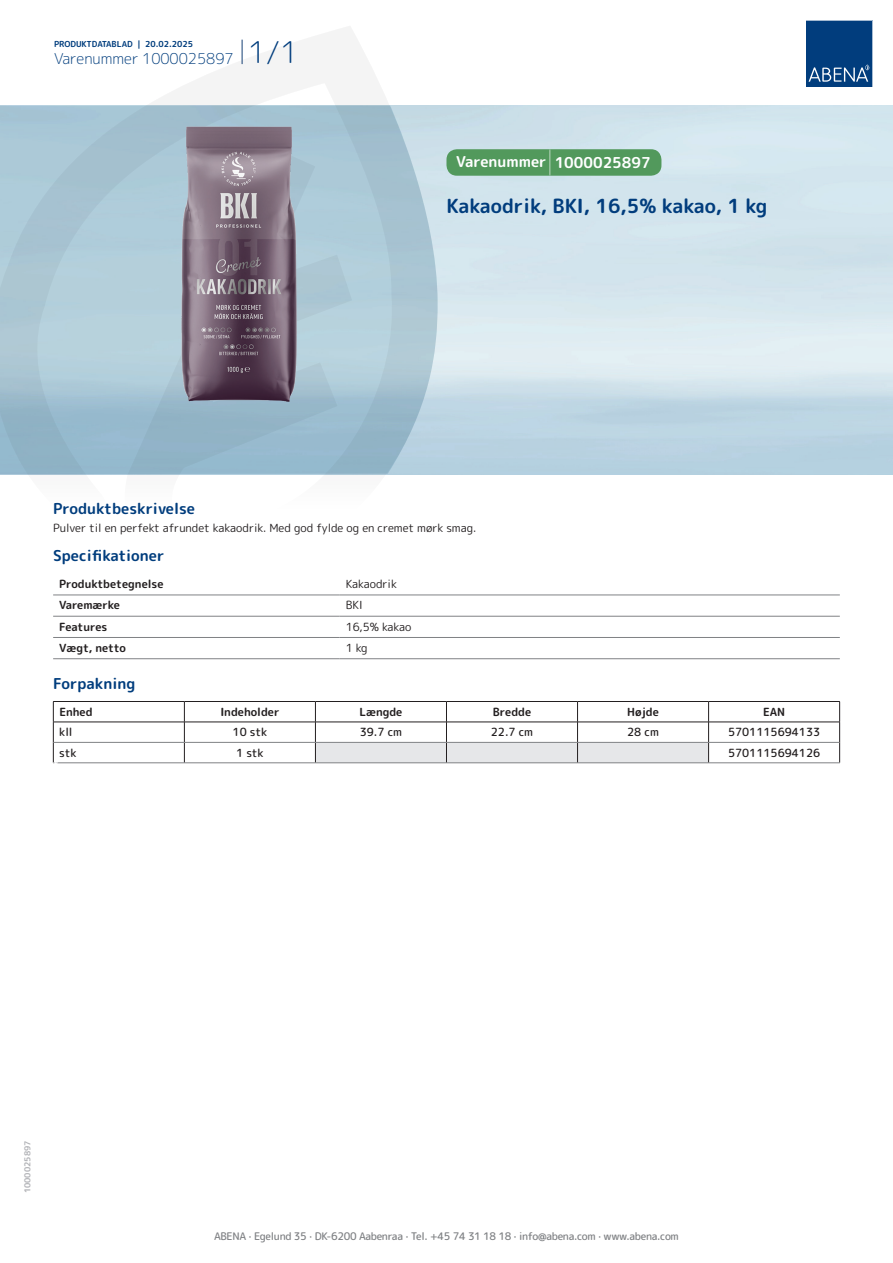
<style>
.page{position:relative;width:893px;height:1263px;background:#fff}
.page>*{position:absolute;margin:0;border:0;box-sizing:border-box;transform-origin:0 0}
.t1{font:700 19.5px "Rounded Mplus 1 c";color:#013d7d}
.t2{font:700 15px "Rounded Mplus 1 c";color:#013d7d}
.t3{font:300 15px "Rounded Mplus 1 c";color:#013d7d}
.t4{font:700 15px "Rounded Mplus 1 c";color:#fff}
.t5{font:11.25px "Rounded Mplus 1 c";color:#231f20}
.t6{font:700 11.25px "Rounded Mplus 1 c";color:#231f20}
.t7{font:500 11.25px "Rounded Mplus 1 c";color:#231f20}
.t8{font:500 10.5px "Rounded Mplus 1 c";letter-spacing:-.03em;color:#808285}
.t9{font:700 10.5px "Rounded Mplus 1 c";color:#fff}
.t10{font:700 8.25px "Rounded Mplus 1 c";color:#013d7d}
.t11{font:700 8.25px "Rounded Mplus 1 c";color:#b2b3b7}
.s1{font-size:30px}
.s2{font-size:25.5px}
</style>
<div class="page">
<svg style="left:0;top:26px;width:439px;height:569px"></svg>
<svg style="left:0;top:106px;width:438px;height:368px;background:#a7c5d4"></svg>
<svg style="left:242px;top:40px;width:1px;height:24px"></svg>
<svg style="left:806px;top:20px;width:67px;height:67px;background:#144b86"></svg>
<img style="left:181px;top:127px;width:116px;height:275px">
<hr style="left:53px;top:595px;width:287px;height:1px;background:#808285">
<hr style="left:340px;top:595px;width:500px;height:1px;background:#808285">
<hr style="left:53px;top:616px;width:287px;height:1px;background:#808285">
<hr style="left:340px;top:616px;width:500px;height:1px;background:#808285">
<hr style="left:53px;top:637px;width:287px;height:1px;background:#808285">
<hr style="left:340px;top:637px;width:500px;height:1px;background:#808285">
<hr style="left:53px;top:658px;width:287px;height:1px;background:#808285">
<hr style="left:340px;top:658px;width:500px;height:1px;background:#808285">
<hr style="left:53px;top:701px;width:131px;height:1px;background:#231f20">
<hr style="left:184px;top:701px;width:131px;height:1px;background:#231f20">
<hr style="left:315px;top:701px;width:131px;height:1px;background:#231f20">
<hr style="left:446px;top:701px;width:131px;height:1px;background:#231f20">
<hr style="left:577px;top:701px;width:132px;height:1px;background:#231f20">
<hr style="left:709px;top:701px;width:131px;height:1px;background:#231f20">
<hr style="left:53px;top:722px;width:131px;height:1px;background:#231f20">
<hr style="left:184px;top:722px;width:131px;height:1px;background:#231f20">
<hr style="left:709px;top:722px;width:131px;height:1px;background:#231f20">
<svg style="left:53px;top:702px;width:1px;height:60px"></svg>
<svg style="left:184px;top:702px;width:1px;height:60px"></svg>
<svg style="left:315px;top:702px;width:394px;height:60px"></svg>
<svg style="left:839px;top:702px;width:1px;height:60px"></svg>
<hr style="left:54px;top:742px;width:130px;height:1px;background:#808285">
<hr style="left:184px;top:742px;width:131px;height:1px;background:#808285">
<hr style="left:315px;top:742px;width:131px;height:1px;background:#808285">
<hr style="left:446px;top:742px;width:131px;height:1px;background:#808285">
<hr style="left:577px;top:742px;width:132px;height:1px;background:#808285">
<hr style="left:709px;top:742px;width:130px;height:1px;background:#808285">
<hr style="left:53px;top:762px;width:131px;height:1px;background:#808285">
<hr style="left:184px;top:762px;width:131px;height:1px;background:#808285">
<hr style="left:315px;top:762px;width:131px;height:1px;background:#808285">
<hr style="left:446px;top:762px;width:131px;height:1px;background:#808285">
<hr style="left:577px;top:762px;width:132px;height:1px;background:#808285">
<hr style="left:709px;top:762px;width:131px;height:1px;background:#808285">
<div style="left:446px;top:149px;width:215px;height:27px;background:#52995c;border-radius:10px"></div>
<p class="t10" style="left:54px;top:38px;width:141px">PRODUKTDATABLAD | 20.02.2025</p>
<h2 class="t3" style="left:54px;top:48px;width:246px">Varenummer 1000025897 <span class="s1">1/1</span></h2>
<h2 class="t4" style="left:456px;top:152px;width:196px">Varenummer <span class="s2">|</span> 1000025897</h2>
<h1 class="t1" style="left:446px;top:192px;width:322px">Kakaodrik, BKI, 16,5% kakao, 1 kg</h1>
<h2 class="t2" style="left:53px;top:498px;width:143px">Produktbeskrivelse</h2>
<p class="t5" style="left:53px;top:520px;width:425px">Pulver til en perfekt afrundet kakaodrik. Med god fylde og en cremet mørk smag.</p>
<h2 class="t2" style="left:53px;top:545px;width:113px">Specifikationer</h2>
<p class="t6" style="left:59px;top:576px;width:106px">Produktbetegnelse</p>
<p class="t5" style="left:346px;top:576px;width:53px">Kakaodrik</p>
<p class="t6" style="left:59px;top:597px;width:62px">Varemærke</p>
<p class="t5" style="left:346px;top:597px;width:18px">BKI</p>
<p class="t6" style="left:59px;top:618px;width:50px">Features</p>
<p class="t5" style="left:346px;top:618px;width:67px">16,5% kakao</p>
<p class="t6" style="left:59px;top:640px;width:68px">Vægt, netto</p>
<p class="t5" style="left:346px;top:640px;width:23px">1 kg</p>
<h2 class="t2" style="left:53px;top:673px;width:84px">Forpakning</h2>
<p class="t6" style="left:59px;top:704px;width:35px">Enhed</p>
<p class="t6" style="left:220px;top:704px;width:61px">Indeholder</p>
<p class="t6" style="left:359px;top:704px;width:44px">Længde</p>
<p class="t6" style="left:493px;top:704px;width:40px">Bredde</p>
<p class="t6" style="left:627px;top:704px;width:33px">Højde</p>
<p class="t6" style="left:763px;top:704px;width:24px">EAN</p>
<p class="t7" style="left:59px;top:724px;width:15px">kll</p>
<p class="t7" style="left:233px;top:724px;width:36px">10 stk</p>
<p class="t7" style="left:360px;top:724px;width:44px">39.7 cm</p>
<p class="t7" style="left:491px;top:724px;width:44px">22.7 cm</p>
<p class="t7" style="left:627px;top:724px;width:33px">28 cm</p>
<p class="t7" style="left:728px;top:724px;width:94px">5701115694133</p>
<p class="t7" style="left:59px;top:745px;width:19px">stk</p>
<p class="t7" style="left:236px;top:745px;width:29px">1 stk</p>
<p class="t7" style="left:728px;top:745px;width:94px">5701115694126</p>
<p class="t9" style="left:53px;top:758px;width:7px">*</p>
<p class="t11" style="left:22px;top:1193px;width:54px;rotate:-90deg">1000025897</p>
<p class="t8" style="left:214px;top:1229px;width:466px">ABENA · Egelund 35 · DK-6200 Aabenraa · Tel. +45 74 31 18 18 · info@abena.com · www.abena.com</p>
</div>
